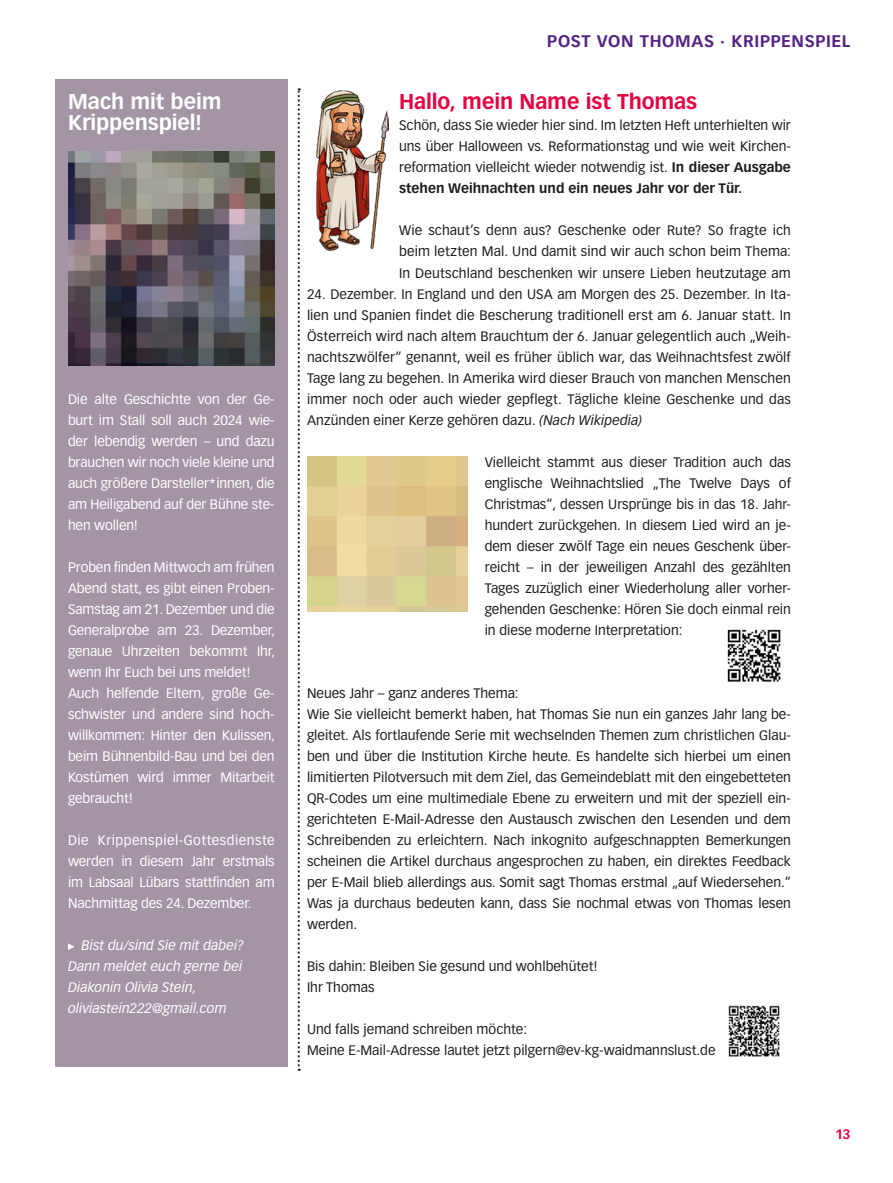
<style>
.page{position:relative;width:893px;height:1183px;background:#fff}
.page>*{position:absolute;margin:0;border:0;box-sizing:border-box;transform-origin:0 0}
.t1{font:700 21px/21px "Vectora LH";letter-spacing:-.005em;color:#fff}
.t2{font:700 21px "Vectora LH";letter-spacing:-.005em;color:#e40041}
.t3{font:700 16.5px "Vectora LH";letter-spacing:.04em;color:#542583}
.t4{font:13.5px/21px "Vectora LH";color:#1d1d1b;text-align:justify}
.t5{font:13.5px/21px "Vectora LH";letter-spacing:-.01em;color:#fff;text-align:justify}
.t6{font:italic 13.5px/21px "Vectora LH";letter-spacing:.005em;color:#fff}
.t7{font:700 13.5px "Vectora LH";color:#e40041}
.s1{font-weight:700}
.s2{font-style:italic}
</style>
<div class="page">
<div style="left:55px;top:79px;width:232px;height:987px;background:#a395a4"></div>
<svg style="left:68px;top:943px;width:7px;height:6px"></svg>
<svg style="left:298px;top:88px;width:2px;height:982px"></svg>
<img style="left:316px;top:91px;width:73px;height:159px">
<img style="left:728px;top:1005px;width:52px;height:52px">
<img style="left:727px;top:629px;width:54px;height:53px">
<img style="left:307px;top:456px;width:161px;height:155px">
<img style="left:68px;top:151px;width:207px;height:215px">
<h1 class="t1" style="left:68px;top:91px;width:155px">Mach mit beim<br>Krippenspiel!</h1>
<p class="t5" style="left:68px;top:388px;width:208px">Die alte Geschichte von der Ge&shy;burt im Stall soll auch 2024 wie&shy;der lebendig werden – und dazu brauchen wir noch viele kleine und auch größere Darsteller*innen, die am Heiligabend auf der Bühne ste&shy;hen wollen!</p>
<p class="t5" style="left:68px;top:556px;width:209px;text-align:left">Proben finden Mittwoch am frühen<br>Abend statt, es gibt einen Proben-<br>Samstag am 21. Dezember und die<br>Generalprobe am 23. Dezember, genaue Uhrzeiten bekommt Ihr, wenn Ihr Euch bei uns meldet!<br>Auch helfende Eltern, große Ge&shy;schwister und andere sind hoch&shy;willkommen: Hinter den Kulissen, beim Bühnenbild-Bau und bei den<br>Kostümen wird immer Mitarbeit gebraucht!</p>
<p class="t5" style="left:68px;top:829px;width:208px">Die Krippenspiel-Gottesdienste werden in diesem Jahr erstmals im Labsaal Lübars stattfinden am Nachmittag des 24. Dezember.</p>
<p class="t6" style="left:68px;top:934px;width:178px;text-indent:13px">Bist du/sind Sie mit dabei?<br>Dann meldet euch gerne bei<br>Diakonin Olivia Stein, oliviastein222@gmail.com</p>
<p class="t3" style="left:547px;top:31px;width:305px">POST VON THOMAS · KRIPPENSPIEL</p>
<h1 class="t2" style="left:399px;top:89px;width:299px">Hallo, mein Name ist Thomas</h1>
<p class="t4" style="left:399px;top:115px;width:393px">Schön, dass Sie wieder hier sind. Im letzten Heft unterhielten wir uns über Halloween vs. Reformationstag und wie weit Kirchen&shy;reformation vielleicht wieder notwendig ist. <span class="s1">In dieser Ausgabe stehen Weihnachten und ein neues Jahr vor der Tür.</span></p>
<p class="t4" style="left:399px;top:220px;width:393px">Wie schaut’s denn aus? Geschenke oder Rute? So fragte ich beim letzten Mal. Und damit sind wir auch schon beim Thema:<br>In Deutschland beschenken wir unsere Lieben heutzutage am</p>
<p class="t4" style="left:307px;top:283px;width:485px">24. Dezember. In England und den USA am Morgen des 25. Dezember. In Ita&shy;lien und Spanien findet die Bescherung traditionell erst am 6. Januar statt. In Österreich wird nach altem Brauchtum der 6. Januar gelegentlich auch „Weih&shy;nachtszwölfer“ genannt, weil es früher üblich war, das Weihnachtsfest zwölf Tage lang zu begehen. In Amerika wird dieser Brauch von manchen Menschen immer noch oder auch wieder gepflegt. Tägliche kleine Geschenke und das Anzünden einer Kerze gehören dazu. <span class="s2">(Nach Wikipedia)</span></p>
<p class="t4" style="left:485px;top:451px;width:308px">Vielleicht stammt aus dieser Tradition auch das englische Weihnachtslied „The Twelve Days of Christmas“, dessen Ursprünge bis in das 18. Jahr&shy;hundert zurückgehen. In diesem Lied wird an je&shy;dem dieser zwölf Tage ein neues Geschenk über&shy;reicht – in der jeweiligen Anzahl des gezählten Tages zuzüglich einer Wiederholung aller vorher&shy;gehenden Geschenke: Hören Sie doch einmal rein in diese moderne Interpretation:</p>
<p class="t4" style="left:307px;top:682px;width:485px;text-align:left">Neues Jahr – ganz anderes Thema:<br>Wie Sie vielleicht bemerkt haben, hat Thomas Sie nun ein ganzes Jahr lang be&shy;gleitet. Als fortlaufende Serie mit wechselnden Themen zum christlichen Glau&shy;ben und über die Institution Kirche heute. Es handelte sich hierbei um einen limitierten Pilotversuch mit dem Ziel, das Gemeindeblatt mit den eingebetteten QR-Codes um eine multimediale Ebene zu erweitern und mit der speziell ein&shy;gerichteten E-Mail-Adresse den Austausch zwischen den Lesenden und dem Schreibenden zu erleichtern. Nach inkognito aufgeschnappten Bemerkungen scheinen die Artikel durchaus angesprochen zu haben, ein direktes Feedback per E-Mail blieb allerdings aus. Somit sagt Thomas erstmal „auf Wiedersehen.“ Was ja durchaus bedeuten kann, dass Sie nochmal etwas von Thomas lesen werden.</p>
<p class="t4" style="left:307px;top:955px;width:292px">Bis dahin: Bleiben Sie gesund und wohlbehütet!<br>Ihr Thomas</p>
<p class="t4" style="left:307px;top:1018px;width:410px">Und falls jemand schreiben möchte:<br>Meine E-Mail-Adresse lautet jetzt pilgern@ev-kg-waidmannslust.de</p>
<p class="t7" style="left:835px;top:1125px;width:17px">13</p>
</div>
